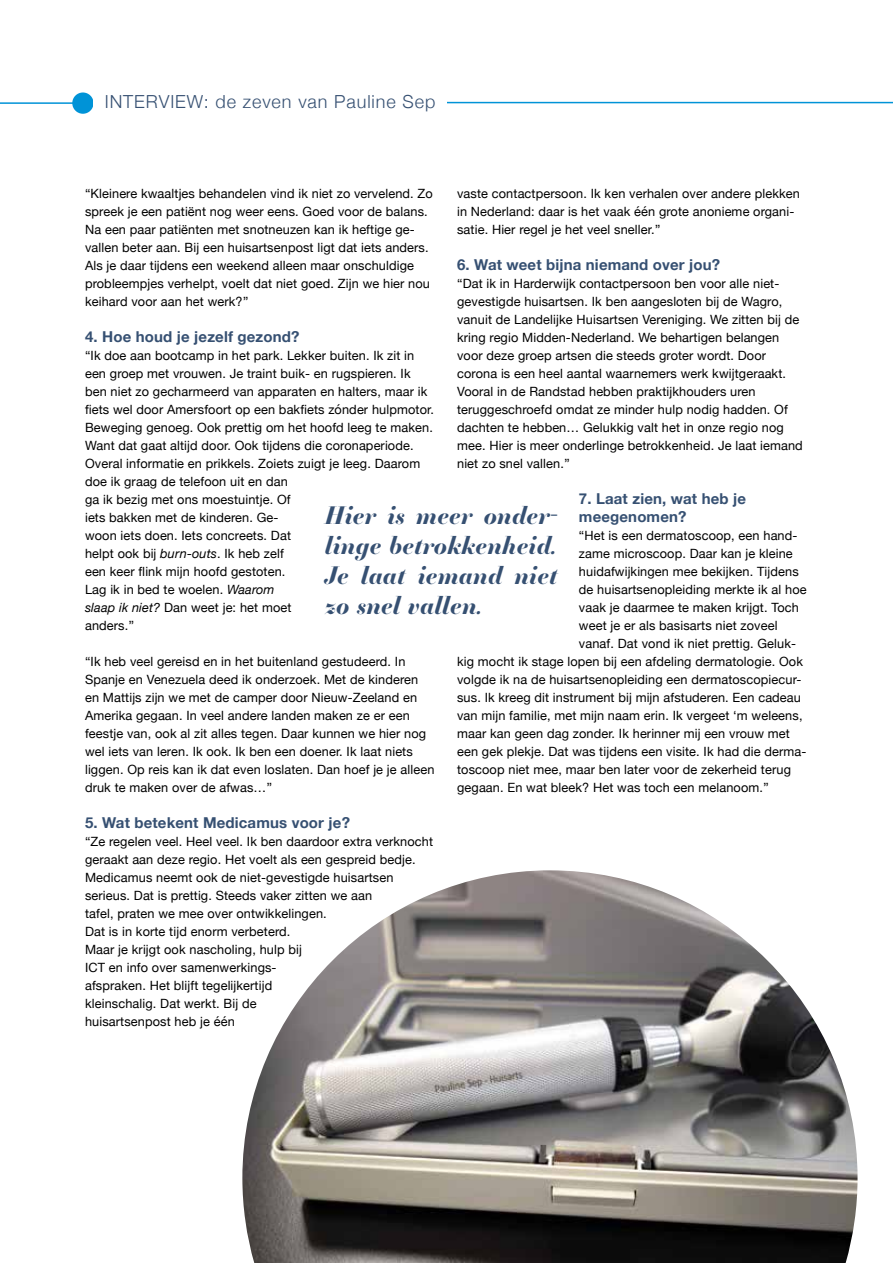
<style>
.page{position:relative;width:893px;height:1263px;background:#fff}
.page>*{position:absolute;margin:0;border:0;box-sizing:border-box;transform-origin:0 0}
.t1{font:italic 700 24px/30px "Essonnes Headline";letter-spacing:.01em;color:#365072;text-align:justify}
.t2{font:300 18px "Helvetica Neue";letter-spacing:.05em;color:#365072}
.t3{font:700 15px/18px "Helvetica Neue";letter-spacing:.01em;color:#365072}
.t4{font:12.75px/18px "Helvetica Neue";letter-spacing:.01em;color:#000}
.s1{font-style:italic}
</style>
<div class="page">
<div style="left:72px;top:92px;width:22px;height:22px;background:#0093d7;border-radius:50%"></div>
<hr style="left:415px;top:102px;width:478px;height:1px;background:#0093d7">
<hr style="left:0;top:102px;width:76px;height:2px;background:#0093d7">
<div style="left:93px;top:91px;width:353px;height:28px;background:#fff"></div>
<img style="left:242px;top:870px;width:615px;height:393px">
<h2 class="t2" style="left:105px;top:87px;width:332px">INTERVIEW: de zeven van Pauline Sep</h2>
<p class="t4" style="left:85px;top:185px;width:349px">“Kleinere kwaaltjes behandelen vind ik niet zo vervelend. Zo spreek je een patiënt nog weer eens. Goed voor de balans.<br>Na een paar patiënten met snotneuzen kan ik heftige ge&shy;vallen beter aan. Bij een huisartsenpost ligt dat iets anders.<br>Als je daar tijdens een weekend alleen maar onschuldige probleempjes verhelpt, voelt dat niet goed. Zijn we hier nou keihard voor aan het werk?’’</p>
<p class="t3" style="left:85px;top:328px;width:216px">4. Hoe houd je jezelf gezond?</p>
<p class="t4" style="left:85px;top:347px;width:350px">“Ik doe aan bootcamp in het park. Lekker buiten. Ik zit in een groep met vrouwen. Je traint buik- en rugspieren. Ik ben niet zo gecharmeerd van apparaten en halters, maar ik fiets wel door Amersfoort op een bakfiets zónder hulpmotor.<br>Beweging genoeg. Ook prettig om het hoofd leeg te maken.<br>Want dat gaat altijd door. Ook tijdens die coronaperiode.<br>Overal informatie en prikkels. Zoiets zuigt je leeg. Daarom doe ik graag de telefoon uit en dan<br>ga ik bezig met ons moestuintje. Of<br>iets bakken met de kinderen. Ge-<br>woon iets doen. Iets concreets. Dat<br>helpt ook bij <span class="s1">burn-outs</span>. Ik heb zelf<br>een keer flink mijn hoofd gestoten.<br>Lag ik in bed te woelen. <span class="s1">Waarom<br>slaap ik niet?</span> Dan weet je: het moet<br>anders.’’</p>
<p class="t4" style="left:85px;top:653px;width:351px">“Ik heb veel gereisd en in het buitenland gestudeerd. In Spanje en Venezuela deed ik onderzoek. Met de kinderen en Mattijs zijn we met de camper door Nieuw-Zeeland en Amerika gegaan. In veel andere landen maken ze er een feestje van, ook al zit alles tegen. Daar kunnen we hier nog wel iets van leren. Ik ook. Ik ben een doener. Ik laat niets liggen. Op reis kan ik dat even loslaten. Dan hoef je je alleen druk te maken over de afwas…’’</p>
<p class="t3" style="left:85px;top:814px;width:266px">5. Wat betekent Medicamus voor je?</p>
<p class="t4" style="left:85px;top:833px;width:350px">“Ze regelen veel. Heel veel. Ik ben daardoor extra verknocht geraakt aan deze regio. Het voelt als een gespreid bedje.<br>Medicamus neemt ook de niet-gevestigde huisartsen serieus. Dat is prettig. Steeds vaker zitten we aan<br>tafel, praten we mee over ontwikkelingen.<br>Dat is in korte tijd enorm verbeterd.<br>Maar je krijgt ook nascholing, hulp bij<br>ICT en info over samenwerkings-<br>afspraken. Het blijft tegelijkertijd<br>kleinschalig. Dat werkt. Bij de<br>huisartsenpost heb je één</p>
<p class="t4" style="left:457px;top:185px;width:344px">vaste contactpersoon. Ik ken verhalen over andere plekken in Nederland: daar is het vaak één grote anonieme organi&shy;satie. Hier regel je het veel sneller.’’</p>
<p class="t3" style="left:457px;top:256px;width:265px">6. Wat weet bijna niemand over jou?</p>
<p class="t4" style="left:457px;top:275px;width:347px">“Dat ik in Harderwijk contactpersoon ben voor alle niet&shy;gevestigde huisartsen. Ik ben aangesloten bij de Wagro, vanuit de Landelijke Huisartsen Vereniging. We zitten bij de kring regio Midden-Nederland. We behartigen belangen voor deze groep artsen die steeds groter wordt. Door corona is een heel aantal waarnemers werk kwijtgeraakt.<br>Vooral in de Randstad hebben praktijkhouders uren teruggeschroefd omdat ze minder hulp nodig hadden. Of dachten te hebben… Gelukkig valt het in onze regio nog mee. Hier is meer onderlinge betrokkenheid. Je laat iemand niet zo snel vallen.’’</p>
<p class="t3" style="left:579px;top:490px;width:169px">7. Laat zien, wat heb je meegenomen?</p>
<p class="t4" style="left:579px;top:527px;width:220px">“Het is een dermatoscoop, een hand-</p>
<p class="t4" style="left:579px;top:545px;width:215px">zame microscoop. Daar kan je kleine</p>
<p class="t4" style="left:579px;top:563px;width:221px">huidafwijkingen mee bekijken. Tijdens</p>
<p class="t4" style="left:579px;top:581px;width:229px">de huisartsenopleiding merkte ik al hoe</p>
<p class="t4" style="left:579px;top:599px;width:221px">vaak je daarmee te maken krijgt. Toch</p>
<p class="t4" style="left:579px;top:617px;width:200px">weet je er als basisarts niet zoveel</p>
<p class="t4" style="left:579px;top:635px;width:219px">vanaf. Dat vond ik niet prettig. Geluk-</p>
<p class="t4" style="left:457px;top:653px;width:347px">kig mocht ik stage lopen bij een afdeling dermatologie. Ook</p>
<p class="t4" style="left:457px;top:671px;width:346px">volgde ik na de huisartsenopleiding een dermatoscopiecur-</p>
<p class="t4" style="left:457px;top:689px;width:345px">sus. Ik kreeg dit instrument bij mijn afstuderen. Een cadeau</p>
<p class="t4" style="left:457px;top:707px;width:347px">van mijn familie, met mijn naam erin. Ik vergeet ‘m weleens,</p>
<p class="t4" style="left:457px;top:725px;width:334px">maar kan geen dag zonder. Ik herinner mij een vrouw met</p>
<p class="t4" style="left:457px;top:743px;width:351px">een gek plekje. Dat was tijdens een visite. Ik had die derma-</p>
<p class="t4" style="left:457px;top:761px;width:335px">toscoop niet mee, maar ben later voor de zekerheid terug</p>
<p class="t4" style="left:457px;top:779px;width:314px">gegaan. En wat bleek? Het was toch een melanoom.’’</p>
<h1 class="t1" style="left:325px;top:499px;width:234px">Hier is meer onder&shy;linge betrokkenheid.<br>Je laat iemand niet zo snel vallen.</h1>
</div>
